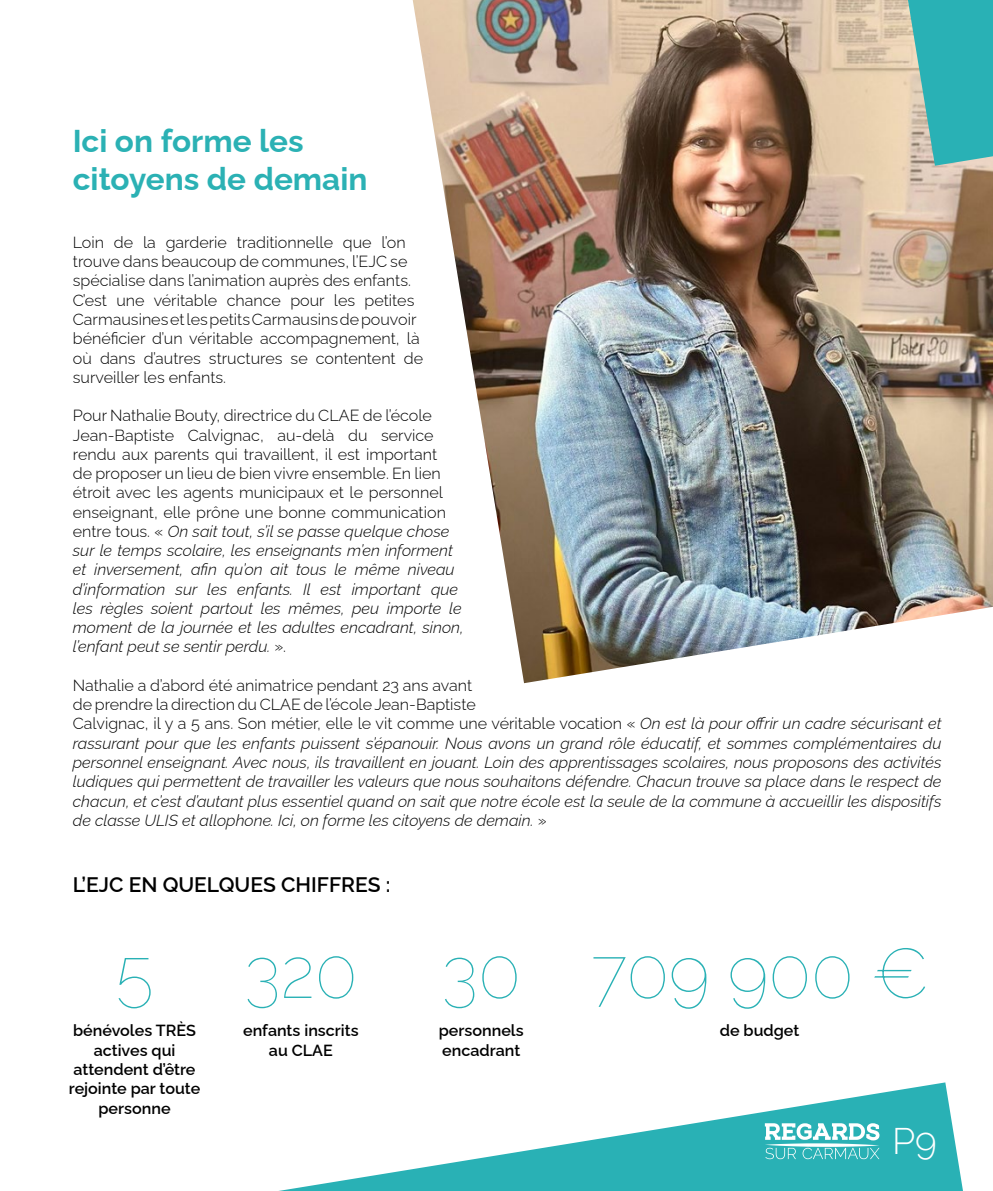
<style>
.page{position:relative;width:993px;height:1191px;background:#fff}
.page>*{position:absolute;margin:0;border:0;box-sizing:border-box;transform-origin:0 0}
.t1{font:100 70px "Raleway";color:#29b1b5}
.t2{font:300 37.1px "Raleway";color:#fff}
.t3{font:700 31.5px/37.8px "Raleway";color:#2bb1b4}
.t4{font:600 21px "Raleway";color:#000}
.t5{font:italic 300 16.1px/19.2px "Raleway";color:#000}
.t6{font:300 16.1px/19.2px "Raleway";color:#000}
.t7{font:600 16.1px/19.2px "Raleway";color:#000;text-align:center}
.s1{font-style:normal}
</style>
<div class="page">
<svg style="left:279px;top:1082px;width:684px;height:109px"></svg>
<svg style="left:764px;top:1123px;width:115px;height:36px"></svg>
<img style="left:412px;top:0;width:580px;height:683px">
<svg style="left:907px;top:0;width:85px;height:166px;background:#4bb5b4"></svg>
<h3 class="t3" style="left:73px;top:119px;width:296px">Ici on forme les citoyens de demain</h3>
<p class="t6" style="left:73px;top:231px;width:351px">Loin de la garderie traditionnelle que l’on trouve dans beaucoup de communes, l’EJC se spécialise dans l’animation auprès des enfants.<br>C’est une véritable chance pour les petites Carmausines et les petits Carmausins de pouvoir bénéficier d’un véritable accompagnement, là où dans d’autres structures se contentent de surveiller les enfants.</p>
<p class="t5" style="left:73px;top:404px;width:392px"><span class="s1">Pour Nathalie Bouty, directrice du CLAE de l’école Jean-Baptiste Calvignac, au-delà du service rendu aux parents qui travaillent, il est important<br>de proposer un lieu de bien vivre ensemble. En lien étroit avec les agents municipaux et le personnel enseignant, elle prône une bonne communication entre tous. «</span> On sait tout, s’il se passe quelque chose sur le temps scolaire, les enseignants m’en informent et inversement, afin qu’on ait tous le même niveau d’information sur les enfants. Il est important que les règles soient partout les mêmes, peu importe le moment de la journée et les adultes encadrant, sinon, l’enfant peut se sentir perdu. <span class="s1">».</span></p>
<p class="t5" style="left:73px;top:674px;width:870px"><span class="s1">Nathalie a d’abord été animatrice pendant 23 ans avant<br>de prendre la direction du CLAE de l’école Jean-Baptiste<br>Calvignac, il y a 5 ans. Son métier, elle le vit comme une véritable vocation «</span> On est là pour offrir un cadre sécurisant et rassurant pour que les enfants puissent s’épanouir. Nous avons un grand rôle éducatif, et sommes complémentaires du personnel enseignant. Avec nous, ils travaillent en jouant. Loin des apprentissages scolaires, nous proposons des activités ludiques qui permettent de travailler les valeurs que nous souhaitons défendre. Chacun trouve sa place dans le respect de chacun, et c’est d’autant plus essentiel quand on sait que notre école est la seule de la commune à accueillir les dispositifs de classe ULIS et allophone. Ici, on forme les citoyens de demain. <span class="s1">»</span></p>
<h3 class="t4" style="left:73px;top:868px;width:319px">L’EJC EN QUELQUES CHIFFRES :</h3>
<h1 class="t1" style="left:116px;top:917px;width:39px">5</h1>
<p class="t7" style="left:69px;top:1019px;width:133px">bénévoles TRÈS actives qui attendent d’être rejointe par toute personne</p>
<h1 class="t1" style="left:244px;top:917px;width:115px">320</h1>
<p class="t7" style="left:243px;top:1019px;width:117px">enfants inscrits au CLAE</p>
<h1 class="t1" style="left:441px;top:917px;width:81px">30</h1>
<p class="t7" style="left:438px;top:1019px;width:86px;text-align:left">personnels encadrant</p>
<h1 class="t1" style="left:589px;top:917px;width:340px">709 900 €</h1>
<p class="t7" style="left:719px;top:1019px;width:81px">de budget</p>
<h2 class="t2" style="left:891px;top:1111px;width:46px">P9</h2>
</div>
